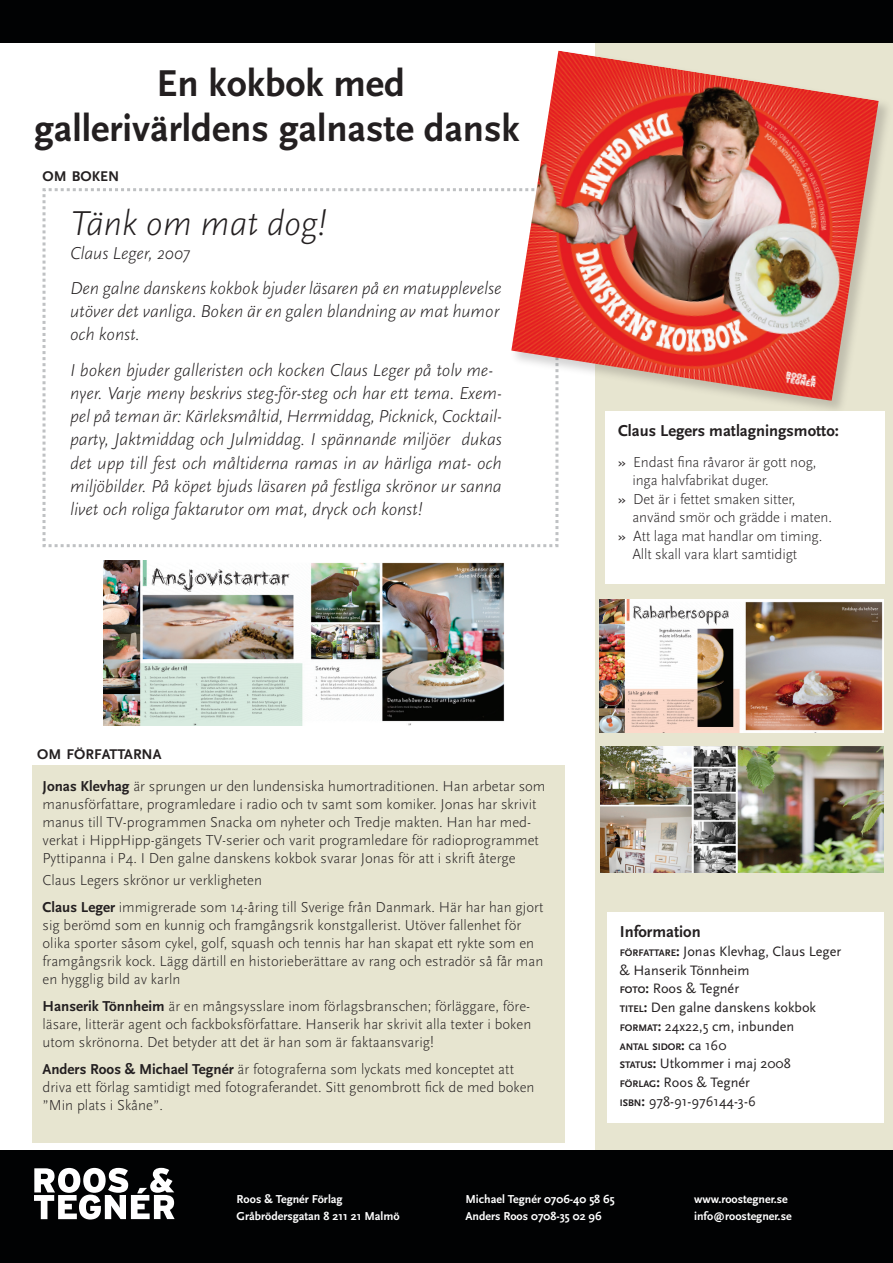
<style>
.page{position:relative;width:893px;height:1263px;background:#fff}
.page>*{position:absolute;margin:0;border:0;box-sizing:border-box;transform-origin:0 0}
.t1{font:700 39px/45px "Scala Sans";color:#231f20;text-align:center}
.t2{font:italic 300 36px "Scala Sans";letter-spacing:-.01em;color:#231f20}
.t3{font:italic 300 18px/23.2px "Scala Sans";letter-spacing:-.01em;color:#231f20}
.t4{font:700 16.5px "Scala Sans";color:#231f20}
.t5{font:300 15px/18px "Scala Sans";color:#231f20}
.t6{font:700 14.7px "Scala Sans";color:#231f20}
.t7{font:14.25px/18.8px "Scala Sans";color:#231f20}
.t8{font:700 12px/16.5px "Scala Sans";color:#fff}
.t9{font:700 10.05px "Scala Sans";color:#231f20}
.s1{font-weight:700}
.s2{font-weight:400;font-size:14.25px}
.s3{font-weight:700;font-size:10.05px}
.s4{font-size:14.25px}
</style>
<div class="page">
<div style="left:33px;top:765px;width:532px;height:377px;background:#e7e5d0"></div>
<div style="left:595px;top:23px;width:298px;height:1142px;background:#e7e5d0"></div>
<svg style="left:43px;top:188px;width:516px;height:359px"></svg>
<div style="left:508px;top:47px;width:385px;height:370px;background:#231f20;opacity:.2"></div>
<img style="left:511px;top:51px;width:368px;height:350px">
<div style="left:0;top:0;width:893px;height:43px;background:#010203"></div>
<div style="left:0;top:1150px;width:893px;height:113px;background:#010203"></div>
<div style="left:607px;top:912px;width:277px;height:211px;background:#fff"></div>
<img style="left:103px;top:561px;width:402px;height:164px">
<img style="left:600px;top:600px;width:283px;height:133px">
<img style="left:600px;top:746px;width:283px;height:126px">
<div style="left:605px;top:411px;width:280px;height:173px;background:#fff"></div>
<svg style="left:34px;top:1168px;width:141px;height:51px"></svg>
<h1 class="t1" style="left:34px;top:61px;width:487px">En kokbok med gallerivärldens galnaste dansk</h1>
<p class="t6" style="left:43px;top:168px;width:78px">om boken</p>
<h2 class="t2" style="left:70px;top:204px;width:258px">Tänk om mat dog!</h2>
<p class="t3" style="left:70px;top:235px;width:433px;line-height:35.2px">Claus Leger, 2007<br>Den galne danskens kokbok bjuder läsaren på en matupplevelse</p>
<p class="t3" style="left:70px;top:300px;width:431px">utöver det vanliga. Boken är en galen blandning av mat humor och konst.</p>
<p class="t3" style="left:70px;top:358px;width:433px">I boken bjuder galleristen och kocken Claus Leger på tolv me&shy;nyer. Varje meny beskrivs steg-för-steg och har ett tema. Exem&shy;pel på teman är: Kärleksmåltid, Herrmiddag, Picknick, Cocktail&shy;party, Jaktmiddag och Julmiddag. I spännande miljöer dukas det upp till fest och måltiderna ramas in av härliga mat- och miljöbilder. På köpet bjuds läsaren på festliga skrönor ur sanna livet och roliga faktarutor om mat, dryck och konst!</p>
<p class="t6" style="left:37px;top:746px;width:126px">om författarna</p>
<p class="t5" style="left:43px;top:777px;width:504px"><span class="s1">Jonas Klevhag</span> är sprungen ur den lundensiska humortraditionen. Han arbetar som manusförfattare, programledare i radio och tv samt som komiker. Jonas har skrivit manus till TV-programmen Snacka om nyheter och Tredje makten. Han har med&shy;verkat i HippHipp-gängets TV-serier och varit programledare för radioprogrammet Pyttipanna i P4. I Den galne danskens kokbok svarar Jonas för att i skrift återge</p>
<p class="t5" style="left:43px;top:867px;width:502px;line-height:27px">Claus Legers skrönor ur verkligheten<br><span class="s1">Claus Leger</span> immigrerade som 14-åring till Sverige från Danmark. Här har han gjort</p>
<p class="t5" style="left:43px;top:916px;width:502px">sig berömd som en kunnig och framgångsrik konstgallerist. Utöver fallenhet för olika sporter såsom cykel, golf, squash och tennis har han skapat ett rykte som en framgångsrik kock. Lägg därtill en historieberättare av rang och estradör så får man en hygglig bild av karln</p>
<p class="t5" style="left:43px;top:997px;width:490px;text-align:justify"><span class="s1">Hanserik Tönnheim</span> är en mångsysslare inom förlagsbranschen; förläggare, före&shy;läsare, litterär agent och fackboksförfattare. Hanserik har skrivit alla texter i boken utom skrönorna. Det betyder att det är han som är faktaansvarig!</p>
<p class="t5" style="left:43px;top:1060px;width:494px"><span class="s1">Anders Roos &amp; Michael Tegnér</span> är fotograferna som lyckats med konceptet att driva ett förlag samtidigt med fotograferandet. Sitt genombrott fick de med boken ”Min plats i Skåne”.</p>
<p class="t4" style="left:618px;top:422px;width:223px">Claus Legers matlagningsmotto:</p>
<p class="t5" style="left:618px;top:453px;width:200px"><span class="s2">»</span> Endast fina råvaror är gott nog,</p>
<p class="t5" style="left:632px;top:471px;width:138px">inga halvfabrikat duger.</p>
<p class="t5" style="left:618px;top:490px;width:179px"><span class="s2">»</span> Det är i fettet smaken sitter,</p>
<p class="t5" style="left:632px;top:508px;width:201px">använd smör och grädde i maten.</p>
<p class="t5" style="left:618px;top:527px;width:206px"><span class="s2">»</span> Att laga mat handlar om timing.</p>
<p class="t5" style="left:632px;top:545px;width:166px">Allt skall vara klart samtidigt</p>
<p class="t4" style="left:620px;top:923px;width:83px">Information</p>
<p class="t7" style="left:620px;top:942px;width:223px"><span class="s3">författare</span><span class="s1">:</span> Jonas Klevhag, Claus Leger &amp; Hanserik Tönnheim<br><span class="s3">foto</span><span class="s1">:</span> Roos &amp; Tegnér<br><span class="s3">titel</span><span class="s1">:</span> Den galne danskens kokbok <span class="s3">format</span><span class="s1">:</span> 24x22,5 cm, inbunden</p>
<p class="t9" style="left:620px;top:1041px;width:108px">antal sidor<span class="s4">:</span> <span class="s2">ca 160</span></p>
<p class="t7" style="left:620px;top:1054px;width:173px"><span class="s3">status</span><span class="s1">:</span> Utkommer i maj 2008 <span class="s3">förlag</span><span class="s1">:</span> Roos &amp; Tegnér<br><span class="s3">isbn</span><span class="s1">:</span> 978-91-976144-3-6</p>
<p class="t8" style="left:237px;top:1191px;width:165px">Roos &amp; Tegnér Förlag<br>Gråbrödersgatan 8 211 21 Malmö</p>
<p class="t8" style="left:465px;top:1191px;width:151px">Michael Tegnér 0706-40 58 65<br>Anders Roos 0708-35 02 96</p>
<p class="t8" style="left:694px;top:1191px;width:99px">www.roostegner.se info@roostegner.se</p>
</div>
